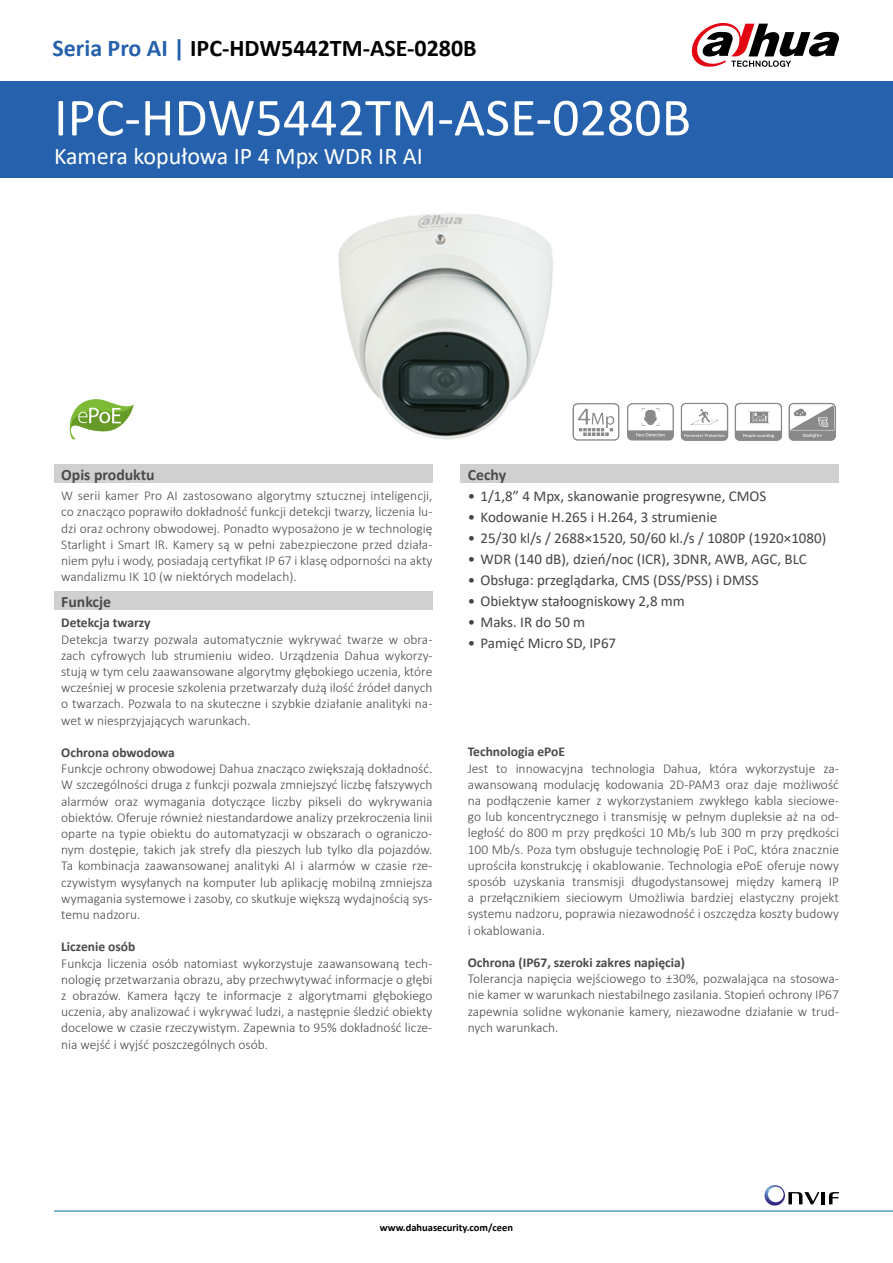
<style>
.page{position:relative;width:893px;height:1263px;background:#fff}
.page>*{position:absolute;margin:0;border:0;box-sizing:border-box;transform-origin:0 0}
.t1{font:54px "Calibri";color:#fff}
.t2{font:700 24px "Calibri";color:#000}
.t3{font:24px "Calibri";color:#fff}
.t4{font:700 15.75px "Calibri";color:#4a4a49}
.t5{font:15px "Calibri";color:#454444}
.t6{font:300 13.5px/16.2px "Calibri";color:#4a4a49;text-align:justify}
.t7{font:700 13.5px "Calibri";color:#4a4a49}
.t8{font:700 10.5px "Calibri";color:#000}
.s1{color:#2561ac}
</style>
<div class="page">
<div style="left:0;top:81px;width:893px;height:97px;background:#2561ac"></div>
<svg style="left:692px;top:23px;width:147px;height:44px"></svg>
<div style="left:54px;top:465px;width:378px;height:18px;background:#d0d0d0"></div>
<div style="left:54px;top:592px;width:378px;height:18px;background:#d0d0d0"></div>
<hr style="left:54px;top:1211px;width:839px;height:1px;background:#006bb4">
<img style="left:338px;top:214px;width:215px;height:226px">
<hr style="left:821px;top:1192px;width:4px;height:12px;background:#000">
<svg style="left:829px;top:1192px;width:10px;height:12px"></svg>
<svg style="left:764px;top:1185px;width:55px;height:20px"></svg>
<img style="left:572px;top:402px;width:264px;height:39px">
<div style="left:460px;top:465px;width:379px;height:18px;background:#d0d0d0"></div>
<svg style="left:69px;top:399px;width:65px;height:41px"></svg>
<h2 class="t2" style="left:53px;top:31px;width:426px"><span class="s1">Seria Pro AI |</span> IPC-HDW5442TM-ASE-0280B</h2>
<h1 class="t1" style="left:54px;top:80px;width:638px">IPC-HDW5442TM-ASE-0280B</h1>
<h2 class="t3" style="left:54px;top:139px;width:370px">Kamera kopułowa IP 4 Mpx WDR IR AI</h2>
<p class="t4" style="left:61px;top:463px;width:95px">Opis produktu</p>
<p class="t6" style="left:61px;top:487px;width:373px">W serii kamer Pro AI zastosowano algorytmy sztucznej inteligencji, co znacząco poprawiło dokładność funkcji detekcji twarzy, liczenia lu&shy;dzi oraz ochrony obwodowej. Ponadto wyposażono je w technologię Starlight i Smart IR. Kamery są w pełni zabezpieczone przed działa&shy;niem pyłu i wody, posiadają certyfikat IP 67 i klasę odporności na akty wandalizmu IK 10 (w niektórych modelach).</p>
<p class="t7" style="left:61px;top:613px;width:91px">Detekcja twarzy</p>
<p class="t6" style="left:61px;top:631px;width:373px">Detekcja twarzy pozwala automatycznie wykrywać twarze w obra&shy;zach cyfrowych lub strumieniu wideo. Urządzenia Dahua wykorzy&shy;stują w tym celu zaawansowane algorytmy głębokiego uczenia, które wcześniej w procesie szkolenia przetwarzały dużą ilość źródeł danych o twarzach. Pozwala to na skuteczne i szybkie działanie analityki na&shy;wet w niesprzyjających warunkach.</p>
<p class="t7" style="left:61px;top:743px;width:115px">Ochrona obwodowa</p>
<p class="t6" style="left:61px;top:760px;width:373px">Funkcje ochrony obwodowej Dahua znacząco zwiększają dokładność.<br>W szczególności druga z funkcji pozwala zmniejszyć liczbę fałszywych alarmów oraz wymagania dotyczące liczby pikseli do wykrywania obiektów. Oferuje również niestandardowe analizy przekroczenia linii oparte na typie obiektu do automatyzacji w obszarach o ograniczo&shy;nym dostępie, takich jak strefy dla pieszych lub tylko dla pojazdów.<br>Ta kombinacja zaawansowanej analityki AI i alarmów w czasie rze&shy;czywistym wysyłanych na komputer lub aplikację mobilną zmniejsza wymagania systemowe i zasoby, co skutkuje większą wydajnością sys&shy;temu nadzoru.</p>
<p class="t7" style="left:61px;top:937px;width:76px">Liczenie osób</p>
<p class="t6" style="left:61px;top:955px;width:373px">Funkcja liczenia osób natomiast wykorzystuje zaawansowaną tech&shy;nologię przetwarzania obrazu, aby przechwytywać informacje o głębi z obrazów. Kamera łączy te informacje z algorytmami głębokiego uczenia, aby analizować i wykrywać ludzi, a następnie śledzić obiekty docelowe w czasie rzeczywistym. Zapewnia to 95% dokładność licze&shy;nia wejść i wyjść poszczególnych osób.</p>
<p class="t4" style="left:61px;top:590px;width:51px">Funkcje</p>
<p class="t4" style="left:468px;top:463px;width:40px">Cechy</p>
<p class="t5" style="left:468px;top:486px;width:300px">• 1/1,8” 4 Mpx, skanowanie progresywne, CMOS</p>
<p class="t5" style="left:468px;top:507px;width:251px">• Kodowanie H.265 i H.264, 3 strumienie</p>
<p class="t5" style="left:468px;top:528px;width:360px">• 25/30 kl/s / 2688×1520, 50/60 kl./s / 1080P (1920×1080)</p>
<p class="t5" style="left:468px;top:549px;width:341px">• WDR (140 dB), dzień/noc (ICR), 3DNR, AWB, AGC, BLC</p>
<p class="t5" style="left:468px;top:570px;width:292px">• Obsługa: przeglądarka, CMS (DSS/PSS) i DMSS</p>
<p class="t5" style="left:468px;top:591px;width:219px">• Obiektyw stałoogniskowy 2,8 mm</p>
<p class="t5" style="left:468px;top:612px;width:119px">• Maks. IR do 50 m</p>
<p class="t5" style="left:468px;top:633px;width:150px">• Pamięć Micro SD, IP67</p>
<p class="t7" style="left:468px;top:742px;width:99px">Technologia ePoE</p>
<p class="t6" style="left:468px;top:760px;width:373px">Jest to innowacyjna technologia Dahua, która wykorzystuje za&shy;awansowaną modulację kodowania 2D-PAM3 oraz daje możliwość na podłączenie kamer z wykorzystaniem zwykłego kabla sieciowe&shy;go lub koncentrycznego i transmisję w pełnym dupleksie aż na od&shy;ległość do 800 m przy prędkości 10 Mb/s lub 300 m przy prędkości 100 Mb/s. Poza tym obsługuje technologię PoE i PoC, która znacznie uprościła konstrukcję i okablowanie. Technologia ePoE oferuje nowy sposób uzyskania transmisji długodystansowej między kamerą IP a przełącznikiem sieciowym Umożliwia bardziej elastyczny projekt systemu nadzoru, poprawia niezawodność i oszczędza koszty budowy i okablowania.</p>
<p class="t7" style="left:468px;top:953px;width:219px">Ochrona (IP67, szeroki zakres napięcia)</p>
<p class="t6" style="left:468px;top:970px;width:373px">Tolerancja napięcia wejściowego to ±30%, pozwalająca na stosowa&shy;nie kamer w warunkach niestabilnego zasilania. Stopień ochrony IP67 zapewnia solidne wykonanie kamery, niezawodne działanie w trud&shy;nych warunkach.</p>
<p class="t8" style="left:380px;top:1220px;width:135px">www.dahuasecurity.com/ceen</p>
</div>
